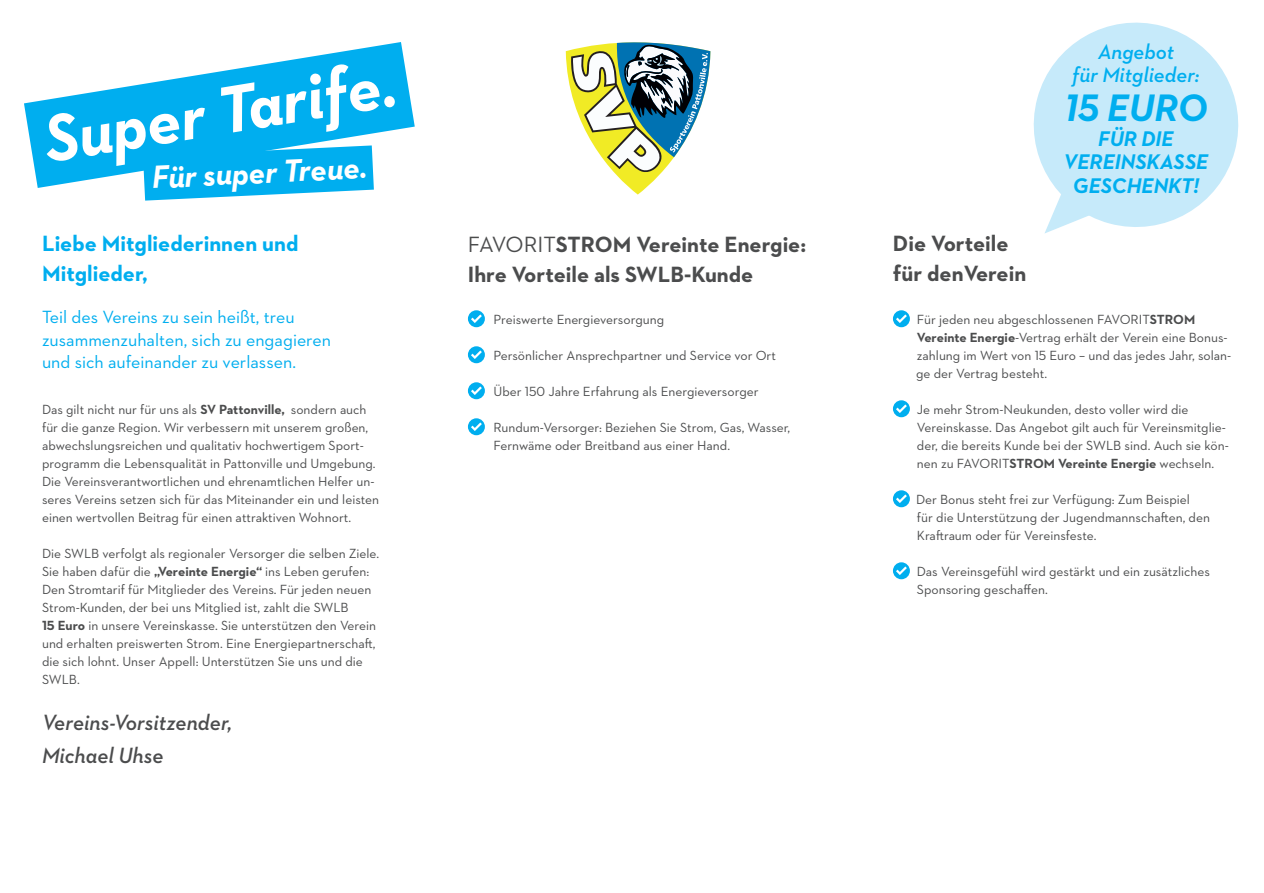
<style>
.page{position:relative;width:1264px;height:893px;background:#fff}
.page>*{position:absolute;margin:0;border:0;box-sizing:border-box;transform-origin:0 0}
.t1{font:italic 700 67.8px "Neutraface 2 Text";color:#fff;scale:.96 1}
.t2{font:italic 700 39px "Neutraface 2 Text";color:#00aeef}
.t3{font:italic 700 32.55px "Neutraface 2 Text";color:#fff;scale:.96 1}
.t4{font:700 22.5px/30px "Neutraface 2 Text";color:#4b4c4d}
.t5{font:700 22.5px/30px "Neutraface 2 Text";color:#00aeef}
.t6{font:italic 600 22.5px/33px "Neutraface 2 Text";color:#4b4c4d;scale:.96 1}
.t7{font:italic 700 21.6px/23.4px "Neutraface 2 Text";color:#00aeef;text-align:center}
.t8{font:italic 600 21.6px/23.4px "Neutraface 2 Text";color:#00aeef;text-align:center}
.t9{font:18px/22.5px "Neutraface 2 Text";color:#00aeef}
.t10{font:13.5px/18px "Neutraface 2 Text";color:#4b4c4d}
.s1{font-weight:700}
.s2{font-weight:400}
</style>
<div class="page">
<svg style="left:24px;top:42px;width:391px;height:146px;fill:#00aeef"></svg>
<svg style="left:143px;top:145px;width:231px;height:56px;background:#20b8f1"></svg>
<svg style="left:1033px;top:22px;width:206px;height:205px;fill:#c6eafa"></svg>
<svg style="left:1044px;top:163px;width:50px;height:70px"></svg>
<svg style="left:468px;top:310px;width:17px;height:17px"></svg>
<svg style="left:468px;top:346px;width:17px;height:17px"></svg>
<svg style="left:468px;top:382px;width:17px;height:17px"></svg>
<svg style="left:468px;top:418px;width:17px;height:17px"></svg>
<svg style="left:893px;top:310px;width:16px;height:17px"></svg>
<svg style="left:893px;top:400px;width:16px;height:17px"></svg>
<svg style="left:893px;top:490px;width:16px;height:17px"></svg>
<svg style="left:893px;top:562px;width:16px;height:17px"></svg>
<svg style="left:565px;top:42px;width:145px;height:153px"></svg>
<h1 class="t1" style="left:37px;top:96px;width:372px;rotate:-9deg">Super Tarife.</h1>
<h3 class="t3" style="left:151px;top:157px;width:226px;rotate:-3deg">Für super Treue.</h3>
<h3 class="t5" style="left:42px;top:228px;width:258px">Liebe Mitgliederinnen und<br>Mitglieder,</h3>
<h3 class="t9" style="left:42px;top:305px;width:290px">Teil des Vereins zu sein heißt, treu zusammenzuhalten, sich zu engagieren und sich aufeinander zu verlassen.</h3>
<p class="t10" style="left:42px;top:400px;width:338px">Das gilt nicht nur für uns als <span class="s1">SV Pattonville,</span> sondern auch für die ganze Region. Wir verbessern mit unserem großen, abwechslungsreichen und qualitativ hochwertigem Sport&shy;programm die Lebensqualität in Pattonville und Umgebung.<br>Die Vereinsverantwortlichen und ehrenamtlichen Helfer un&shy;seres Vereins setzen sich für das Miteinander ein und leisten einen wertvollen Beitrag für einen attraktiven Wohnort.</p>
<p class="t10" style="left:42px;top:544px;width:338px">Die SWLB verfolgt als regionaler Versorger die selben Ziele.<br>Sie haben dafür die <span class="s1">„Vereinte Energie“</span> ins Leben gerufen:<br>Den Stromtarif für Mitglieder des Vereins. Für jeden neuen Strom-Kunden, der bei uns Mitglied ist, zahlt die SWLB<br><span class="s1">15 Euro</span> in unsere Vereinskasse. Sie unterstützen den Verein und erhalten preiswerten Strom. Eine Energiepartnerschaft, die sich lohnt. Unser Appell: Unterstützen Sie uns und die SWLB.</p>
<h3 class="t6" style="left:42px;top:705px;width:199px">Vereins-Vorsitzender,<br>Michael Uhse</h3>
<h3 class="t4" style="left:468px;top:229px;width:340px"><span class="s2">FAVORIT</span>STROM Vereinte Energie:<br>Ihre Vorteile als SWLB-Kunde</h3>
<p class="t10" style="left:493px;top:310px;width:172px">Preiswerte Energieversorgung</p>
<p class="t10" style="left:493px;top:346px;width:284px">Persönlicher Ansprechpartner und Service vor Ort</p>
<p class="t10" style="left:493px;top:382px;width:267px">Über 150 Jahre Erfahrung als Energieversorger</p>
<p class="t10" style="left:493px;top:418px;width:298px">Rundum-Versorger: Beziehen Sie Strom, Gas, Wasser,<br>Fernwäme oder Breitband aus einer Hand.</p>
<h3 class="t8" style="left:1072px;top:40px;width:129px">Angebot<br>für Mitglieder:</h3>
<h2 class="t2" style="left:1064px;top:83px;width:145px">15 EURO</h2>
<h3 class="t7" style="left:1063px;top:127px;width:146px">FÜR DIE<br>VEREINSKASSE<br>GESCHENKT!</h3>
<h3 class="t4" style="left:892px;top:228px;width:135px">Die Vorteile für denVerein</h3>
<p class="t10" style="left:916px;top:310px;width:317px">Für jeden neu abgeschlossenen FAVORIT<span class="s1">STROM Vereinte Energie</span>-Vertrag erhält der Verein eine Bonus&shy;zahlung im Wert von 15 Euro – und das jedes Jahr, solan&shy;ge der Vertrag besteht.</p>
<p class="t10" style="left:916px;top:400px;width:313px">Je mehr Strom-Neukunden, desto voller wird die Vereinskasse. Das Angebot gilt auch für Vereinsmitglie&shy;der, die bereits Kunde bei der SWLB sind. Auch sie kön&shy;nen zu FAVORIT<span class="s1">STROM Vereinte Energie</span> wechseln.</p>
<p class="t10" style="left:916px;top:490px;width:295px">Der Bonus steht frei zur Verfügung: Zum Beispiel<br>für die Unterstützung der Jugendmannschaften, den<br>Kraftraum oder für Vereinsfeste.</p>
<p class="t10" style="left:916px;top:562px;width:294px">Das Vereinsgefühl wird gestärkt und ein zusätzliches<br>Sponsoring geschaffen.</p>
</div>
